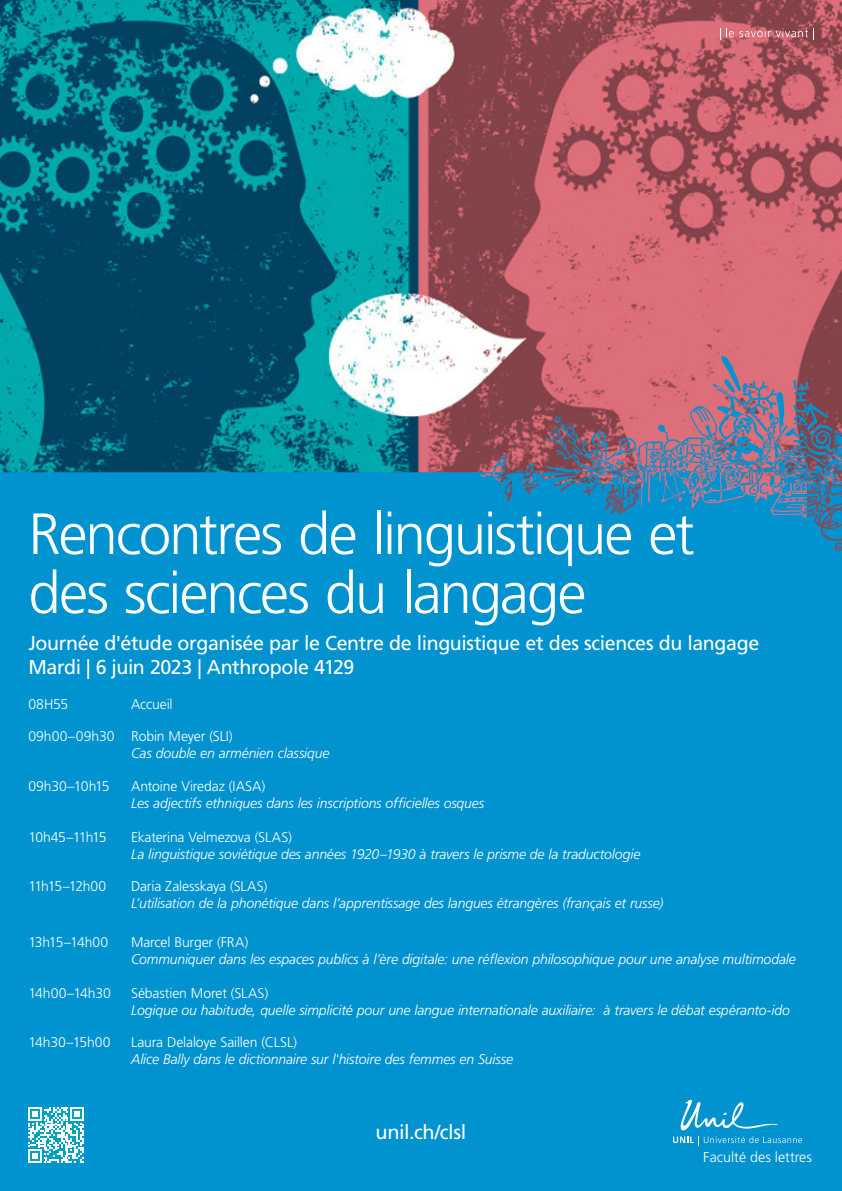
<style>
.page{position:relative;width:842px;height:1191px;background:#fff}
.page>*{position:absolute;margin:0;border:0;box-sizing:border-box;transform-origin:0 0}
.Titre{font:300 58px/59px "Frutiger LT Std";letter-spacing:-.035em;color:#fff}
.Sous-titre{font:20px/24px "Frutiger LT Std";letter-spacing:-.02em;color:#fff}
.URL{font:20px "Frutiger LT Std";letter-spacing:-.02em;color:#fff}
.t1{font:300 14.3px "Frutiger LT Std";color:#fff}
.Dates{font:italic 300 14px "Frutiger LT Std";letter-spacing:-.01em;color:#fff}
.Dates-2{font:300 14px "Frutiger LT Std";letter-spacing:-.01em;color:#fff}
.Dates-3{font:300 14px "Frutiger LT Std";letter-spacing:-.065em;color:#fff}
.Dates-4{font:300 14px "Frutiger LT Std";letter-spacing:-.075em;color:#fff}
.Dates-5{font:300 14px "Frutiger LT Std";letter-spacing:-.04em;color:#fff}
</style>
<div class="page">
<img style="left:0;top:0;width:842px;height:353px">
<svg style="left:0;top:353px;width:842px;height:315px;background:#2685b1"></svg>
<div style="left:0;top:668px;width:842px;height:523px;background:#0093d0"></div>
<div style="left:566px;top:502px;width:36px;height:28px;background:#0093d0"></div>
<svg style="left:610px;top:498px;width:43px;height:37px;background:#108ac2"></svg>
<svg style="left:720px;top:28px;width:94px;height:12px"></svg>
<svg style="left:28px;top:1107px;width:56px;height:55px"></svg>
<svg style="left:673px;top:1100px;width:129px;height:45px"></svg>
<p class="Titre" style="left:28px;top:505px;width:668px">Rencontres de linguistique et des sciences du langage</p>
<p class="Sous-titre" style="left:28px;top:631px;width:732px">Journée d'étude organisée par le Centre de linguistique et des sciences du langage<br>Mardi | 6 juin 2023 | Anthropole 4129</p>
<p class="Dates-2" style="left:28px;top:696px;width:41px">08H55</p>
<p class="Dates-2" style="left:131px;top:696px;width:43px">Accueil</p>
<p class="Dates-2" style="left:28px;top:728px;width:88px">09h00–09h30</p>
<p class="Dates-2" style="left:131px;top:728px;width:103px">Robin Meyer (SLI)</p>
<p class="Dates" style="left:131px;top:744px;width:200px">Cas double en arménien classique</p>
<p class="Dates-2" style="left:28px;top:778px;width:83px">09h30–10h15</p>
<p class="Dates-2" style="left:131px;top:778px;width:136px">Antoine Viredaz (IASA)</p>
<p class="Dates" style="left:131px;top:795px;width:355px">Les adjectifs ethniques dans les inscriptions officielles osques</p>
<p class="Dates-3" style="left:28px;top:829px;width:80px">10h45–11h15</p>
<p class="Dates-2" style="left:131px;top:829px;width:162px">Ekaterina Velmezova (SLAS)</p>
<p class="Dates" style="left:131px;top:846px;width:511px">La linguistique soviétique des années 1920–1930 à travers le prisme de la traductologie</p>
<p class="Dates-4" style="left:28px;top:878px;width:80px">11h15–12h00</p>
<p class="Dates-2" style="left:131px;top:878px;width:138px">Daria Zalesskaya (SLAS)</p>
<p class="Dates" style="left:131px;top:895px;width:534px">L’utilisation de la phonétique dans l’apprentissage des langues étrangères (français et russe)</p>
<p class="Dates-5" style="left:28px;top:934px;width:81px">13h15–14h00</p>
<p class="Dates-2" style="left:131px;top:934px;width:119px">Marcel Burger (FRA)</p>
<p class="Dates" style="left:131px;top:951px;width:666px">Communiquer dans les espaces publics à l’ère digitale: une réflexion philosophique pour une analyse multimodale</p>
<p class="Dates-2" style="left:28px;top:985px;width:84px">14h00–14h30</p>
<p class="Dates-2" style="left:131px;top:985px;width:139px">Sébastien Moret (SLAS)</p>
<p class="Dates" style="left:131px;top:1001px;width:660px">Logique ou habitude, quelle simplicité pour une langue internationale auxiliaire: à travers le débat espéranto-ido</p>
<p class="Dates-2" style="left:28px;top:1034px;width:84px">14h30–15h00</p>
<p class="Dates-2" style="left:131px;top:1034px;width:167px">Laura Delaloye Saillen (CLSL)</p>
<p class="Dates" style="left:131px;top:1050px;width:383px">Alice Bally dans le dictionnaire sur l'histoire des femmes en Suisse</p>
<p class="URL" style="left:376px;top:1120px;width:92px">unil.ch/clsl</p>
<p class="t1" style="left:703px;top:1149px;width:110px">Faculté des lettres</p>
</div>
